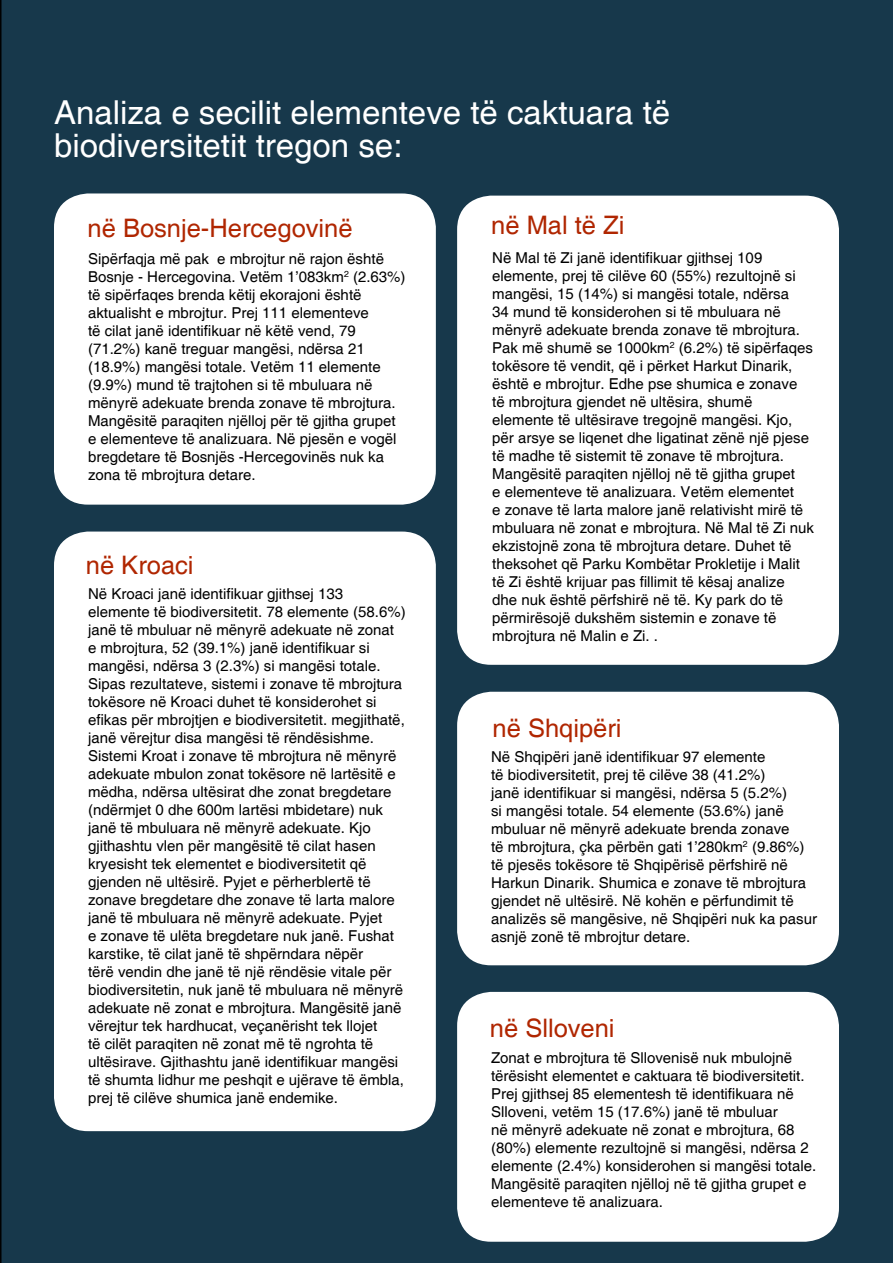
<style>
.page{position:relative;width:893px;height:1263px;background:#17384b}
.page>*{position:absolute;margin:0;border:0;box-sizing:border-box;transform-origin:0 0}
.t1{font:33px/33px "Helvetica";color:#fff}
.t2{font:25.5px "Helvetica";color:#b02601}
.t3{font:15px/18px "Helvetica";color:#000}
</style>
<div class="page">
<div style="left:54px;top:531px;width:382px;height:600px;background:#fff;border-radius:34px"></div>
<div style="left:457px;top:196px;width:382px;height:469px;background:#fff;border-radius:34px"></div>
<div style="left:457px;top:692px;width:382px;height:273px;background:#fff;border-radius:34px"></div>
<div style="left:54px;top:193px;width:382px;height:312px;background:#fff;border-radius:34px"></div>
<div style="left:457px;top:992px;width:382px;height:250px;background:#fff;border-radius:34px"></div>
<h1 class="t1" style="left:54px;top:97px;width:618px">Analiza e secilit elementeve të caktuara të biodiversitetit tregon se:</h1>
<h2 class="t2" style="left:88px;top:213px;width:267px">në Bosnje-Hercegovinë</h2>
<p class="t3" style="left:88px;top:250px;width:319px">Sipërfaqja më pak e mbrojtur në rajon është Bosnje - Hercegovina. Vetëm 1’083km<sup>2</sup> (2.63%) të sipërfaqes brenda këtij ekorajoni është aktualisht e mbrojtur. Prej 111 elementeve<br>të cilat janë identifikuar në këtë vend, 79 (71.2%) kanë treguar mangësi, ndërsa 21 (18.9%) mangësi totale. Vetëm 11 elemente (9.9%) mund të trajtohen si të mbuluara në mënyrë adekuate brenda zonave të mbrojtura.<br>Mangësitë paraqiten njëlloj për të gjitha grupet e elementeve të analizuara. Në pjesën e vogël bregdetare të Bosnjës -Hercegovinës nuk ka zona të mbrojtura detare.</p>
<h2 class="t2" style="left:86px;top:550px;width:109px">në Kroaci</h2>
<p class="t3" style="left:88px;top:585px;width:319px">Në Kroaci janë identifikuar gjithsej 133 elemente të biodiversitetit. 78 elemente (58.6%) janë të mbuluar në mënyrë adekuate në zonat e mbrojtura, 52 (39.1%) janë identifikuar si mangësi, ndërsa 3 (2.3%) si mangësi totale.<br>Sipas rezultateve, sistemi i zonave të mbrojtura tokësore në Kroaci duhet të konsiderohet si efikas për mbrojtjen e biodiversitetit. megjithatë, janë vërejtur disa mangësi të rëndësishme.<br>Sistemi Kroat i zonave të mbrojtura në mënyrë adekuate mbulon zonat tokësore në lartësitë e mëdha, ndërsa ultësirat dhe zonat bregdetare (ndërmjet 0 dhe 600m lartësi mbidetare) nuk janë të mbuluara në mënyrë adekuate. Kjo gjithashtu vlen për mangësitë të cilat hasen kryesisht tek elementet e biodiversitetit që gjenden në ultësirë. Pyjet e përherblertë të zonave bregdetare dhe zonave të larta malore janë të mbuluara në mënyrë adekuate. Pyjet<br>e zonave të ulëta bregdetare nuk janë. Fushat karstike, të cilat janë të shpërndara nëpër<br>tërë vendin dhe janë të një rëndësie vitale për biodiversitetin, nuk janë të mbuluara në mënyrë adekuate në zonat e mbrojtura. Mangësitë janë vërejtur tek hardhucat, veçanërisht tek llojet<br>të cilët paraqiten në zonat më të ngrohta të ultësirave. Gjithashtu janë identifikuar mangësi të shumta lidhur me peshqit e ujërave të ëmbla, prej të cilëve shumica janë endemike.</p>
<h2 class="t2" style="left:491px;top:211px;width:135px">në Mal të Zi</h2>
<p class="t3" style="left:492px;top:249px;width:323px">Në Mal të Zi janë identifikuar gjithsej 109 elemente, prej të cilëve 60 (55%) rezultojnë si mangësi, 15 (14%) si mangësi totale, ndërsa<br>34 mund të konsiderohen si të mbuluara në mënyrë adekuate brenda zonave të mbrojtura.<br>Pak më shumë se 1000km<sup>2</sup> (6.2%) të sipërfaqes tokësore të vendit, që i përket Harkut Dinarik, është e mbrojtur. Edhe pse shumica e zonave<br>të mbrojtura gjendet në ultësira, shumë elemente të ultësirave tregojnë mangësi. Kjo, për arsye se liqenet dhe ligatinat zënë një pjese të madhe të sistemit të zonave të mbrojtura.<br>Mangësitë paraqiten njëlloj në të gjitha grupet<br>e elementeve të analizuara. Vetëm elementet<br>e zonave të larta malore janë relativisht mirë të mbuluara në zonat e mbrojtura. Në Mal të Zi nuk ekzistojnë zona të mbrojtura detare. Duhet të theksohet që Parku Kombëtar Prokletije i Malit të Zi është krijuar pas fillimit të kësaj analize<br>dhe nuk është përfshirë në të. Ky park do të përmirësojë dukshëm sistemin e zonave të mbrojtura në Malin e Zi. .</p>
<h2 class="t2" style="left:493px;top:713px;width:130px">në Shqipëri</h2>
<p class="t3" style="left:491px;top:748px;width:327px">Në Shqipëri janë identifikuar 97 elemente<br>të biodiversitetit, prej të cilëve 38 (41.2%)<br>janë identifikuar si mangësi, ndërsa 5 (5.2%)<br>si mangësi totale. 54 elemente (53.6%) janë mbuluar në mënyrë adekuate brenda zonave<br>të mbrojtura, çka përbën gati 1’280km<sup>2</sup> (9.86%) të pjesës tokësore të Shqipërisë përfshirë në Harkun Dinarik. Shumica e zonave të mbrojtura gjendet në ultësirë. Në kohën e përfundimit të analizës së mangësive, në Shqipëri nuk ka pasur asnjë zonë të mbrojtur detare.</p>
<h2 class="t2" style="left:490px;top:1014px;width:126px">në Slloveni</h2>
<p class="t3" style="left:491px;top:1050px;width:327px">Zonat e mbrojtura të Sllovenisë nuk mbulojnë tërësisht elementet e caktuara të biodiversitetit.<br>Prej gjithsej 85 elementesh të identifikuara në Slloveni, vetëm 15 (17.6%) janë të mbuluar<br>në mënyrë adekuate në zonat e mbrojtura, 68 (80%) elemente rezultojnë si mangësi, ndërsa 2 elemente (2.4%) konsiderohen si mangësi totale.<br>Mangësitë paraqiten njëlloj në të gjitha grupet e elementeve të analizuara.</p>
</div>
